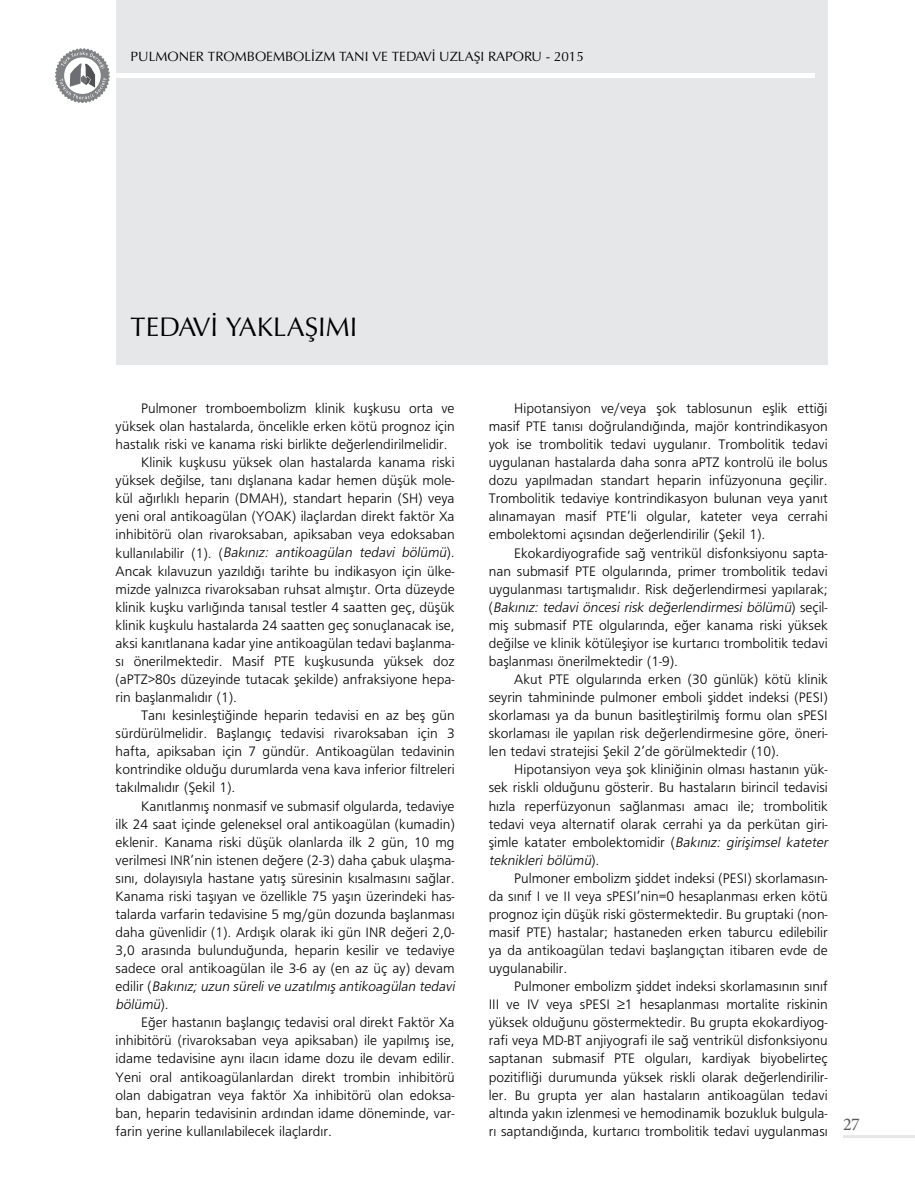
<style>
.page{position:relative;width:915px;height:1191px;background:#fff}
.page>*{position:absolute;margin:0;border:0;box-sizing:border-box;transform-origin:0 0}
.t1{font:27px "Optima Normal Tr";color:#000}
.t2{font:18px "Minion Pro";color:#58595b}
.t3{font:14.25px/18px "Gill Sans Lightpcw";color:#000;text-align:justify}
.t4{font:italic 14.25px "Gill Sans Lightpcw";color:#000}
.t5{font:13.5px "Optima Normal Tr";color:#000}
.s1{font-style:normal}
.s2{font-style:italic}
</style>
<div class="page">
<div style="left:116px;top:0;width:711px;height:365px;background:#e6e7e8"></div>
<hr style="left:6px;top:74px;width:808px;height:4px;background:#fff">
<svg style="left:55px;top:48px;width:55px;height:55px"></svg>
<hr style="left:843px;top:1135px;width:71px;height:3px;background:#e6e7e8">
<p class="t5" style="left:131px;top:48px;width:454px">PULMONER TROMBOEMBOLİZM TANI VE TEDAVİ UZLAŞI RAPORU - 2015</p>
<h1 class="t1" style="left:131px;top:310px;width:228px">TEDAVİ YAKLAŞIMI</h1>
<p class="t3" style="left:141px;top:399px;width:315px">Pulmoner tromboembolizm klinik kuşkusu orta ve</p>
<p class="t3" style="left:116px;top:417px;width:340px">yüksek olan hastalarda, öncelikle erken kötü prognoz için</p>
<p class="t3" style="left:116px;top:435px;width:333px">hastalık riski ve kanama riski birlikte değerlendirilmelidir.</p>
<p class="t3" style="left:141px;top:453px;width:315px">Klinik kuşkusu yüksek olan hastalarda kanama riski</p>
<p class="t3" style="left:116px;top:471px;width:340px">yüksek değilse, tanı dışlanana kadar hemen düşük mole-</p>
<p class="t3" style="left:116px;top:489px;width:340px">kül ağırlıklı heparin (DMAH), standart heparin (SH) veya</p>
<p class="t3" style="left:116px;top:507px;width:340px">yeni oral antikoagülan (YOAK) ilaçlardan direkt faktör Xa</p>
<p class="t3" style="left:116px;top:525px;width:340px">inhibitörü olan rivaroksaban, apiksaban veya edoksaban</p>
<p class="t4" style="left:116px;top:544px;width:340px"><span class="s1">ku l l a n ı l a b i l i r ( 1 ) . (</span> Bakınız: antikoagülan tedavi bölümü<span class="s1">) .</span></p>
<p class="t3" style="left:116px;top:561px;width:340px">Ancak kılavuzun yazıldığı tarihte bu indikasyon için ülke-</p>
<p class="t3" style="left:116px;top:579px;width:340px">mizde yalnızca rivaroksaban ruhsat almıştır. Orta düzeyde</p>
<p class="t3" style="left:116px;top:597px;width:340px">klinik kuşku varlığında tanısal testler 4 saatten geç, düşük</p>
<p class="t3" style="left:116px;top:616px;width:340px">klinik kuşkulu hastalarda 24 saatten geç sonuçlanacak ise,</p>
<p class="t3" style="left:116px;top:634px;width:340px">aksi kanıtlanana kadar yine antikoagülan tedavi başlanma-</p>
<p class="t3" style="left:116px;top:652px;width:340px">sı önerilmektedir. Masif PTE kuşkusunda yüksek doz</p>
<p class="t3" style="left:116px;top:670px;width:340px">(aPTZ&gt;80s düzeyinde tutacak şekilde) anfraksiyone hepa-</p>
<p class="t3" style="left:116px;top:688px;width:123px">rin başlanmalıdır (1).</p>
<p class="t3" style="left:141px;top:706px;width:315px">Tanı kesinleştiğinde heparin tedavisi en az beş gün</p>
<p class="t3" style="left:116px;top:724px;width:340px">sürdürülmelidir. Başlangıç tedavisi rivaroksaban için 3</p>
<p class="t3" style="left:116px;top:742px;width:340px">hafta, apiksaban için 7 gündür. Antikoagülan tedavinin</p>
<p class="t3" style="left:116px;top:760px;width:340px">kontrindike olduğu durumlarda vena kava inferior filtreleri</p>
<p class="t3" style="left:116px;top:778px;width:121px">takılmalıdır (Şekil 1).</p>
<p class="t3" style="left:141px;top:796px;width:315px">Kanıtlanmış nonmasif ve submasif olgularda, tedaviye</p>
<p class="t3" style="left:116px;top:814px;width:340px">ilk 24 saat içinde geleneksel oral antikoagülan (kumadin)</p>
<p class="t3" style="left:116px;top:832px;width:340px">eklenir. Kanama riski düşük olanlarda ilk 2 gün, 10 mg</p>
<p class="t3" style="left:116px;top:850px;width:340px">verilmesi INR’nin istenen değere (2-3) daha çabuk ulaşma-</p>
<p class="t3" style="left:116px;top:868px;width:340px">sını, dolayısıyla hastane yatış süresinin kısalmasını sağlar.</p>
<p class="t3" style="left:116px;top:887px;width:340px">Kanama riski taşıyan ve özellikle 75 yaşın üzerindeki has-</p>
<p class="t3" style="left:116px;top:905px;width:340px">talarda varfarin tedavisine 5 mg/gün dozunda başlanması</p>
<p class="t3" style="left:116px;top:923px;width:340px">daha güvenlidir (1). Ardışık olarak iki gün INR değeri 2,0-</p>
<p class="t3" style="left:116px;top:941px;width:340px">3,0 arasında bulunduğunda, heparin kesilir ve tedaviye</p>
<p class="t3" style="left:116px;top:959px;width:340px">sadece oral antikoagülan ile 3-6 ay (en az üç ay) devam</p>
<p class="t4" style="left:116px;top:978px;width:343px"><span class="s1">e d i l i r (</span> Bakınız;uzun sürelive uzatılmış antikoagülan tedavi</p>
<p class="t4" style="left:116px;top:996px;width:55px">bölümü<span class="s1">) .</span></p>
<p class="t3" style="left:141px;top:1013px;width:315px">Eğer hastanın başlangıç tedavisi oral direkt Faktör Xa</p>
<p class="t3" style="left:116px;top:1031px;width:340px">inhibitörü (rivaroksaban veya apiksaban) ile yapılmış ise,</p>
<p class="t3" style="left:116px;top:1049px;width:340px">idame tedavisine aynı ilacın idame dozu ile devam edilir.</p>
<p class="t3" style="left:116px;top:1067px;width:340px">Yeni oral antikoagülanlardan direkt trombin inhibitörü</p>
<p class="t3" style="left:116px;top:1085px;width:340px">olan dabigatran veya faktör Xa inhibitörü olan edoksa-</p>
<p class="t3" style="left:116px;top:1103px;width:340px">ban, heparin tedavisinin ardından idame döneminde, var-</p>
<p class="t3" style="left:116px;top:1121px;width:218px">farin yerine kullanılabilecek ilaçlardır.</p>
<p class="t3" style="left:488px;top:399px;width:340px;text-indent:26px">Hipotansiyon ve/veya şok tablosunun eşlik ettiği masif PTE tanısı doğrulandığında, majör kontrindikasyon yok ise trombolitik tedavi uygulanır. Trombolitik tedavi uygulanan hastalarda daha sonra aPTZ kontrolü ile bolus dozu yapılmadan standart heparin infüzyonuna geçilir.<br>Trombolitik tedaviye kontrindikasyon bulunan veya yanıt alınamayan masif PTE’li olgular, kateter veya cerrahi embolektomi açısından değerlendirilir (Şekil 1).</p>
<p class="t3" style="left:488px;top:543px;width:340px;text-indent:26px">Ekokardiyografide sağ ventrikül disfonksiyonu sapta&shy;nan submasif PTE olgularında, primer trombolitik tedavi uygulanması tartışmalıdır. Risk değerlendirmesi yapılarak; ( <span class="s2">Bakınız: tedavi öncesi risk değerlendirmesi bölümü</span>) s e ç i l - miş submasif PTE olgularında, eğer kanama riski yüksek değilse ve klinik kötüleşiyor ise kurtarıcı trombolitik tedavi başlanması önerilmektedir (1-9).</p>
<p class="t3" style="left:488px;top:670px;width:340px;text-indent:26px">Akut PTE olgularında erken (30 günlük) kötü klinik seyrin tahmininde pulmoner emboli şiddet indeksi (PESI) skorlaması ya da bunun basitleştirilmiş formu olan sPESI skorlaması ile yapılan risk değerlendirmesine göre, öneri&shy;len tedavi stratejisi Şekil 2’de görülmektedir (10).</p>
<p class="t3" style="left:488px;top:760px;width:343px;text-align:left;text-indent:26px">Hipotansiyon veya şok kliniğinin olması hastanın yük&shy;sek riskli olduğunu gösterir. Bu hastaların birincil tedavisi hızla reperfüzyonun sağlanması amacı ile; trombolitik tedavi veya alternatif olarak cerrahi ya da perkütan giri&shy;şimle katater embolektomidir (<span class="s2">Bakınız: girişimsel kateter teknikleri bölümü</span>) .</p>
<p class="t3" style="left:488px;top:868px;width:340px;text-indent:26px">Pulmoner embolizm şiddet indeksi (PESI) skorlamasın&shy;da sınıf I ve II veya sPESI’nin=0 hesaplanması erken kötü prognoz için düşük riski göstermektedir. Bu gruptaki (non&shy;masif PTE) hastalar; hastaneden erken taburcu edilebilir ya da antikoagülan tedavi başlangıçtan itibaren evde de uygulanabilir.</p>
<p class="t3" style="left:488px;top:977px;width:340px;text-indent:26px">Pulmoner embolizm şiddet indeksi skorlamasının sınıf III ve IV veya sPESI ≥1 hesaplanması mortalite riskinin yüksek olduğunu göstermektedir. Bu grupta ekokardiyog&shy;rafi veya MD-BT anjiyografi ile sağ ventrikül disfonksiyonu saptanan submasif PTE olguları, kardiyak biyobelirteç pozitifliği durumunda yüksek riskli olarak değerlendirilir&shy;ler. Bu grupta yer alan hastaların antikoagülan tedavi altında yakın izlenmesi ve hemodinamik bozukluk bulgula&shy;rı saptandığında, kurtarıcı trombolitik tedavi uygulanması</p>
<p class="t2" style="left:842px;top:1112px;width:18px">27</p>
</div>
